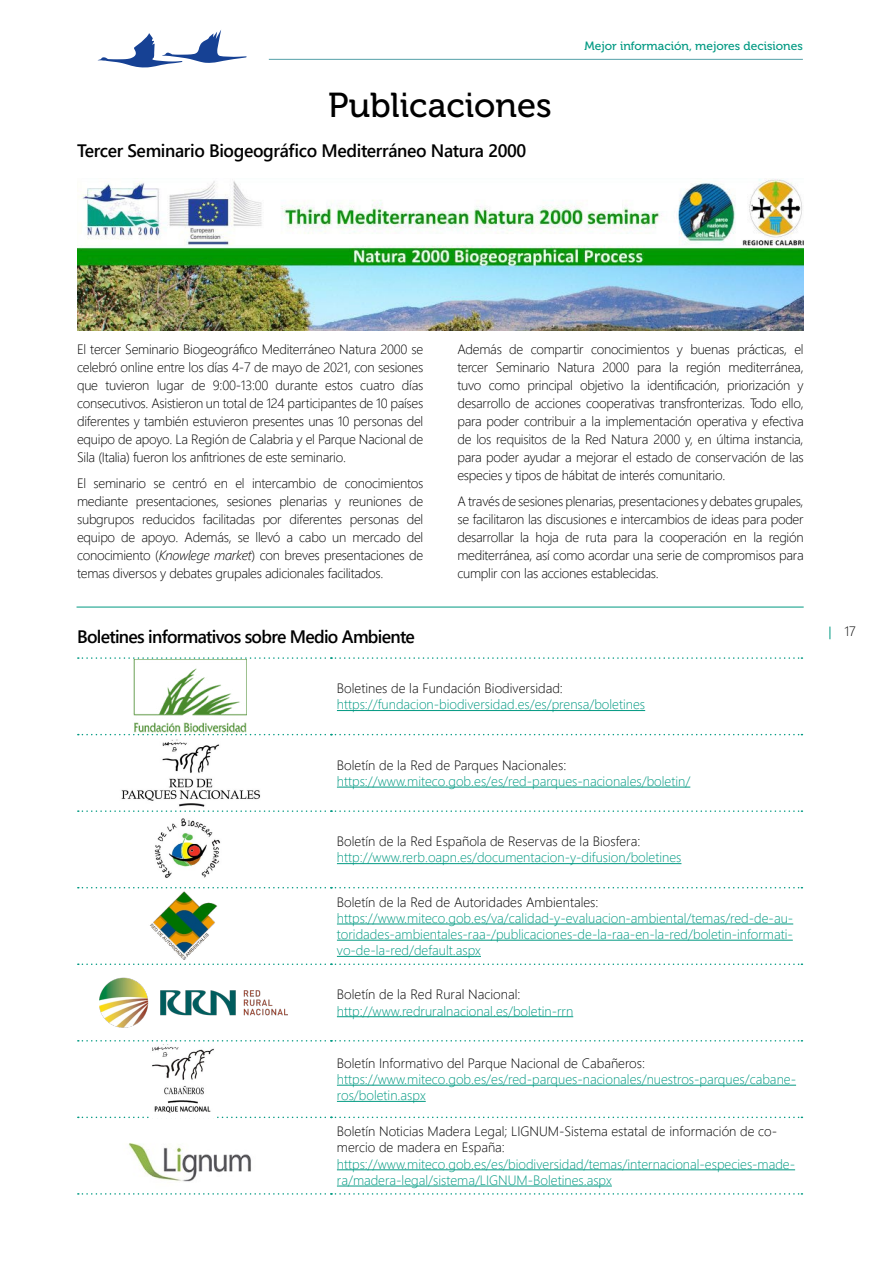
<style>
.page{position:relative;width:893px;height:1263px;background:#fff}
.page>*{position:absolute;margin:0;border:0;box-sizing:border-box;transform-origin:0 0}
.t1{font:34.5px "Museo 500";color:#000}
.t2{font:600 18px "Segoe UI";letter-spacing:-.02em;color:#000}
.t3{font:600 18px "Segoe UI";letter-spacing:-.04em;color:#000}
.t4{font:300 13.5px/18px "Segoe UI";color:#000;text-align:justify}
.t5{font:300 13.5px/16.2px "Segoe UI";color:#009982}
.t6{font:12px "Museo 500";color:#009982}
.s1{font-style:italic}
</style>
<div class="page">
<svg style="left:829px;top:627px;width:1px;height:12px"></svg>
<svg style="left:78px;top:734px;width:724px;height:1px"></svg>
<svg style="left:78px;top:810px;width:724px;height:2px"></svg>
<svg style="left:78px;top:887px;width:724px;height:1px"></svg>
<svg style="left:78px;top:963px;width:724px;height:2px"></svg>
<svg style="left:78px;top:1040px;width:724px;height:1px"></svg>
<svg style="left:78px;top:1116px;width:724px;height:2px"></svg>
<svg style="left:78px;top:657px;width:724px;height:2px"></svg>
<svg style="left:78px;top:1193px;width:724px;height:2px"></svg>
<hr style="left:337px;top:710px;width:308px;height:1px;background:#009982">
<hr style="left:337px;top:787px;width:353px;height:1px;background:#009982">
<hr style="left:337px;top:863px;width:344px;height:1px;background:#009982">
<hr style="left:337px;top:923px;width:456px;height:1px;background:#009982">
<hr style="left:337px;top:940px;width:456px;height:1px;background:#009982">
<hr style="left:337px;top:956px;width:144px;height:1px;background:#009982">
<hr style="left:337px;top:1016px;width:236px;height:1px;background:#009982">
<hr style="left:337px;top:1085px;width:459px;height:1px;background:#009982">
<hr style="left:337px;top:1101px;width:89px;height:1px;background:#009982">
<hr style="left:337px;top:1169px;width:458px;height:1px;background:#009982">
<hr style="left:337px;top:1185px;width:275px;height:1px;background:#009982">
<img style="left:133px;top:660px;width:113px;height:72px">
<img style="left:121px;top:740px;width:140px;height:67px">
<img style="left:154px;top:818px;width:67px;height:60px">
<img style="left:149px;top:891px;width:68px;height:69px">
<img style="left:151px;top:1046px;width:63px;height:71px">
<img style="left:128px;top:1143px;width:123px;height:39px">
<img style="left:99px;top:977px;width:189px;height:51px">
<hr style="left:77px;top:607px;width:727px;height:1px;background:#009982">
<svg style="left:98px;top:30px;width:149px;height:38px"></svg>
<hr style="left:269px;top:59px;width:534px;height:1px;background:#54a0a8">
<img style="left:77px;top:178px;width:727px;height:152px">
<h1 class="t1" style="left:328px;top:87px;width:225px">Publicaciones</h1>
<h2 class="t2" style="left:77px;top:133px;width:451px">Tercer Seminario Biogeográfico Mediterráneo Natura 2000</h2>
<p class="t6" style="left:584px;top:40px;width:220px">Mejor información, mejores decisiones</p>
<p class="t4" style="left:77px;top:339px;width:348px">El tercer Seminario Biogeográfico Mediterráneo Natura 2000 se celebró online entre los días 4-7 de mayo de 2021, con sesiones que tuvieron lugar de 9:00-13:00 durante estos cuatro días consecutivos. Asistieron un total de 124 participantes de 10 países diferentes y también estuvieron presentes unas 10 personas del equipo de apoyo. La Región de Calabria y el Parque Nacional de Sila (Italia) fueron los anfitriones de este seminario.</p>
<p class="t4" style="left:77px;top:473px;width:348px">El seminario se centró en el intercambio de conocimientos mediante presentaciones, sesiones plenarias y reuniones de subgrupos reducidos facilitadas por diferentes personas del equipo de apoyo. Además, se llevó a cabo un mercado del conocimiento (<span class="s1">Knowlege market</span>) con breves presentaciones de temas diversos y debates grupales adicionales facilitados.</p>
<p class="t4" style="left:457px;top:338px;width:348px">Además de compartir conocimientos y buenas prácticas, el tercer Seminario Natura 2000 para la región mediterránea, tuvo como principal objetivo la identificación, priorización y desarrollo de acciones cooperativas transfronterizas. Todo ello, para poder contribuir a la implementación operativa y efectiva de los requisitos de la Red Natura 2000 y, en última instancia, para poder ayudar a mejorar el estado de conservación de las especies y tipos de hábitat de interés comunitario.</p>
<p class="t4" style="left:457px;top:491px;width:348px">A través de sesiones plenarias, presentaciones y debates grupales, se facilitaron las discusiones e intercambios de ideas para poder desarrollar la hoja de ruta para la cooperación en la región mediterránea, así como acordar una serie de compromisos para cumplir con las acciones establecidas.</p>
<h2 class="t3" style="left:77px;top:619px;width:339px">Boletines informativos sobre Medio Ambiente</h2>
<p class="t4" style="left:337px;top:678px;width:228px">Boletines de la Fundación Biodiversidad:</p>
<p class="t5" style="left:337px;top:695px;width:310px">https://fundacion-biodiversidad.es/es/prensa/boletines</p>
<p class="t4" style="left:337px;top:755px;width:231px">Boletín de la Red de Parques Nacionales:</p>
<p class="t5" style="left:337px;top:772px;width:355px">https://www.miteco.gob.es/es/red-parques-nacionales/boletin/</p>
<p class="t4" style="left:337px;top:831px;width:305px">Boletín de la Red Española de Reservas de la Biosfera:</p>
<p class="t5" style="left:337px;top:848px;width:346px">http://www.rerb.oapn.es/documentacion-y-difusion/boletines</p>
<p class="t4" style="left:337px;top:891px;width:263px">Boletín de la Red de Autoridades Ambientales:</p>
<p class="t5" style="left:337px;top:909px;width:458px;text-align:justify">https://www.miteco.gob.es/va/calidad-y-evaluacion-ambiental/temas/red-de-au&shy;toridades-ambientales-raa-/publicaciones-de-la-raa-en-la-red/boletin-informati&shy;vo-de-la-red/default.aspx</p>
<p class="t4" style="left:337px;top:984px;width:185px">Boletín de la Red Rural Nacional:</p>
<p class="t5" style="left:337px;top:1001px;width:238px">http://www.redruralnacional.es/boletin-rrn</p>
<p class="t4" style="left:337px;top:1053px;width:310px">Boletín Informativo del Parque Nacional de Cabañeros:</p>
<p class="t5" style="left:337px;top:1070px;width:461px">https://www.miteco.gob.es/es/red-parques-nacionales/nuestros-parques/cabane&shy;ros/boletin.aspx</p>
<p class="t4" style="left:337px;top:1122px;width:442px;line-height:16.2px">Boletín Noticias Madera Legal; LIGNUM-Sistema estatal de información de co&shy;mercio de madera en España:</p>
<p class="t5" style="left:337px;top:1154px;width:460px">https://www.miteco.gob.es/es/biodiversidad/temas/internacional-especies-made&shy;ra/madera-legal/sistema/LIGNUM-Boletines.aspx</p>
<p class="t4" style="left:844px;top:621px;width:13px">17</p>
</div>
